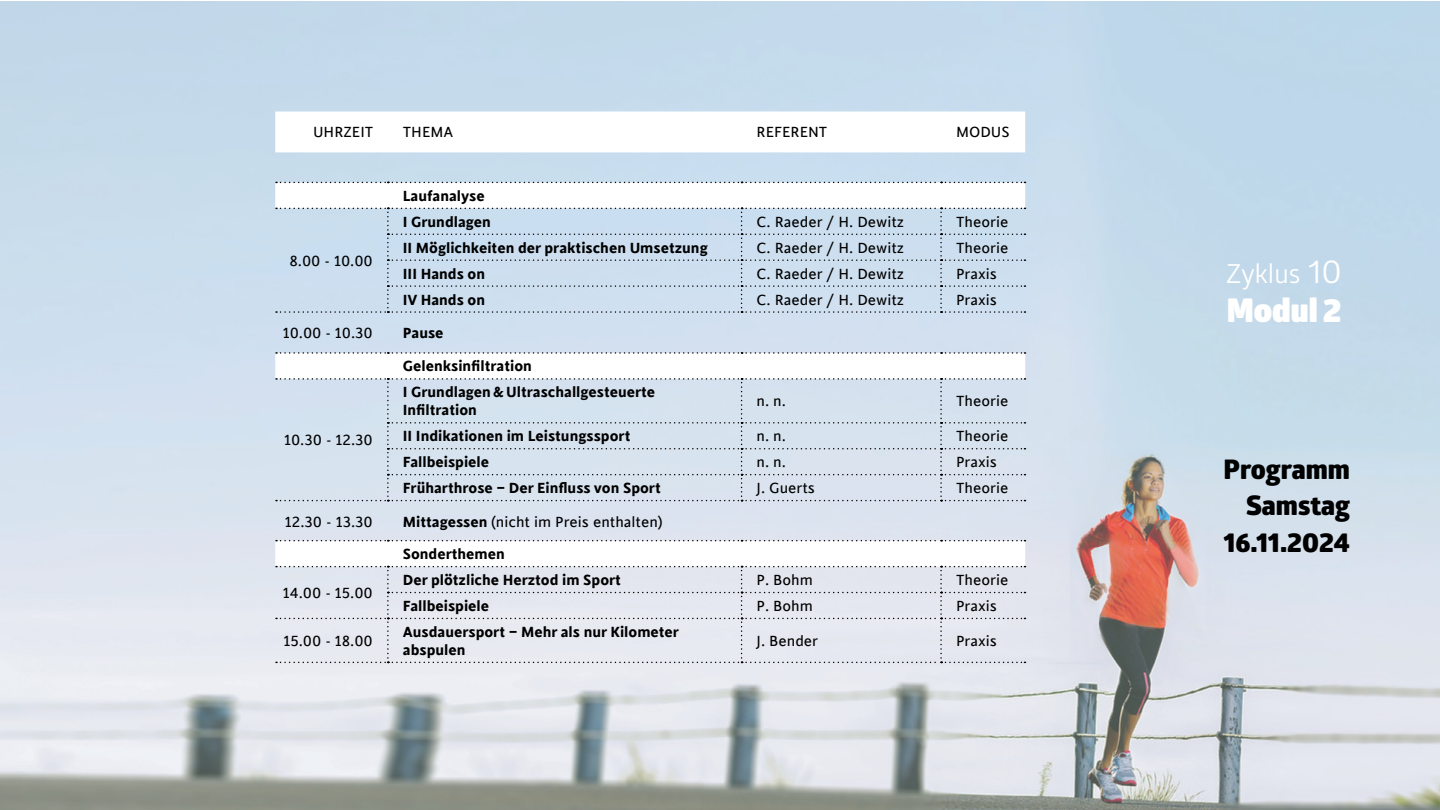
<style>
.page{position:relative;width:1440px;height:810px;background:#fff}
.page>*{position:absolute;margin:0;border:0;box-sizing:border-box;transform-origin:0 0}
.t1{font:900 32.78px "Glober";color:#fff}
.Absatzformat_4{font:800 27px "Glober";color:#000}
.t2{font:26.25px "Glober";color:#fff}
.Tabellentext_formatiert{font:700 16.5px/18px "Cinta";color:#000}
.Tabellentext_formatiert-2{font:16.5px "Cinta";color:#000}
.s1{font-weight:700}
.s2{font-size:32.78px}
</style>
<div class="page">
<img style="left:0;top:1px;width:1440px;height:809px">
<svg style="left:275px;top:112px;width:750px;height:267px"></svg>
<div style="left:276px;top:378px;width:749px;height:123px;background:#d7e3ee"></div>
<svg style="left:276px;top:352px;width:749px;height:2px"></svg>
<svg style="left:276px;top:182px;width:749px;height:1px"></svg>
<div style="left:276px;top:208px;width:749px;height:105px;background:#cddef0"></div>
<svg style="left:275px;top:540px;width:750px;height:123px"></svg>
<p class="Tabellentext_formatiert-2" style="left:313px;top:123px;width:62px">UHRZEIT</p>
<p class="Tabellentext_formatiert-2" style="left:403px;top:123px;width:52px">THEMA</p>
<p class="Tabellentext_formatiert-2" style="left:757px;top:123px;width:72px">REFERENT</p>
<p class="Tabellentext_formatiert-2" style="left:956px;top:123px;width:55px">MODUS</p>
<p class="Tabellentext_formatiert-2" style="left:289px;top:251px;width:85px">8.00 - 10.00</p>
<p class="Tabellentext_formatiert" style="left:403px;top:187px;width:83px">Laufanalyse</p>
<p class="Tabellentext_formatiert" style="left:403px;top:213px;width:90px">I Grundlagen</p>
<p class="Tabellentext_formatiert-2" style="left:757px;top:212px;width:149px">C. Raeder / H. Dewitz</p>
<p class="Tabellentext_formatiert-2" style="left:956px;top:212px;width:54px">Theorie</p>
<p class="Tabellentext_formatiert" style="left:403px;top:239px;width:306px">II Möglichkeiten der praktischen Umsetzung</p>
<p class="Tabellentext_formatiert-2" style="left:757px;top:238px;width:149px">C. Raeder / H. Dewitz</p>
<p class="Tabellentext_formatiert-2" style="left:956px;top:238px;width:54px">Theorie</p>
<p class="Tabellentext_formatiert" style="left:403px;top:265px;width:84px">III Hands on</p>
<p class="Tabellentext_formatiert-2" style="left:757px;top:264px;width:149px">C. Raeder / H. Dewitz</p>
<p class="Tabellentext_formatiert-2" style="left:956px;top:264px;width:42px">Praxis</p>
<p class="Tabellentext_formatiert" style="left:403px;top:291px;width:84px">IV Hands on</p>
<p class="Tabellentext_formatiert-2" style="left:757px;top:290px;width:149px">C. Raeder / H. Dewitz</p>
<p class="Tabellentext_formatiert-2" style="left:956px;top:290px;width:42px">Praxis</p>
<p class="Tabellentext_formatiert-2" style="left:283px;top:323px;width:92px">10.00 - 10.30</p>
<p class="Tabellentext_formatiert" style="left:403px;top:324px;width:42px">Pause</p>
<p class="Tabellentext_formatiert" style="left:403px;top:358px;width:130px">Gelenksinfiltration</p>
<p class="Tabellentext_formatiert" style="left:403px;top:384px;width:254px">I Grundlagen&amp;Ultraschallgesteuerte<br>Infiltration</p>
<p class="Tabellentext_formatiert-2" style="left:757px;top:392px;width:31px">n. n.</p>
<p class="Tabellentext_formatiert-2" style="left:956px;top:392px;width:54px">Theorie</p>
<p class="Tabellentext_formatiert-2" style="left:284px;top:431px;width:90px">10.30 - 12.30</p>
<p class="Tabellentext_formatiert" style="left:403px;top:428px;width:229px">II Indikationen im Leistungssport</p>
<p class="Tabellentext_formatiert-2" style="left:757px;top:427px;width:31px">n. n.</p>
<p class="Tabellentext_formatiert-2" style="left:956px;top:427px;width:54px">Theorie</p>
<p class="Tabellentext_formatiert" style="left:403px;top:453px;width:88px">Fallbeispiele</p>
<p class="Tabellentext_formatiert-2" style="left:757px;top:453px;width:31px">n. n.</p>
<p class="Tabellentext_formatiert-2" style="left:956px;top:453px;width:42px">Praxis</p>
<p class="Tabellentext_formatiert" style="left:403px;top:479px;width:259px">Früharthrose – Der Einfluss von Sport</p>
<p class="Tabellentext_formatiert-2" style="left:757px;top:479px;width:60px">J. Guerts</p>
<p class="Tabellentext_formatiert-2" style="left:956px;top:479px;width:54px">Theorie</p>
<p class="Tabellentext_formatiert-2" style="left:285px;top:512px;width:89px">12.30 - 13.30</p>
<p class="Tabellentext_formatiert-2" style="left:403px;top:512px;width:261px"><span class="s1">Mittagessen</span> (nicht im Preis enthalten)</p>
<p class="Tabellentext_formatiert" style="left:403px;top:545px;width:103px">Sonderthemen</p>
<p class="Tabellentext_formatiert-2" style="left:283px;top:584px;width:91px">14.00 - 15.00</p>
<p class="Tabellentext_formatiert" style="left:403px;top:571px;width:220px">Der plötzliche Herztod im Sport</p>
<p class="Tabellentext_formatiert-2" style="left:757px;top:571px;width:58px">P. Bohm</p>
<p class="Tabellentext_formatiert-2" style="left:956px;top:571px;width:54px">Theorie</p>
<p class="Tabellentext_formatiert" style="left:403px;top:597px;width:88px">Fallbeispiele</p>
<p class="Tabellentext_formatiert-2" style="left:757px;top:596px;width:58px">P. Bohm</p>
<p class="Tabellentext_formatiert-2" style="left:956px;top:596px;width:42px">Praxis</p>
<p class="Tabellentext_formatiert-2" style="left:284px;top:631px;width:91px">15.00 - 18.00</p>
<p class="Tabellentext_formatiert" style="left:403px;top:623px;width:278px">Ausdauersport – Mehr als nur Kilometer abspulen</p>
<p class="Tabellentext_formatiert-2" style="left:757px;top:631px;width:63px">J. Bender</p>
<p class="Tabellentext_formatiert-2" style="left:956px;top:631px;width:42px">Praxis</p>
<p class="t2" style="left:1226px;top:255px;width:117px">Zyklus <span class="s2">10</span></p>
<p class="t1" style="left:1227px;top:285px;width:116px">Modul 2</p>
<p class="Absatzformat_4" style="left:1224px;top:449px;width:128px">Programm</p>
<p class="Absatzformat_4" style="left:1246px;top:486px;width:105px">Samstag</p>
<p class="Absatzformat_4" style="left:1224px;top:522px;width:128px">16.11.2024</p>
</div>
